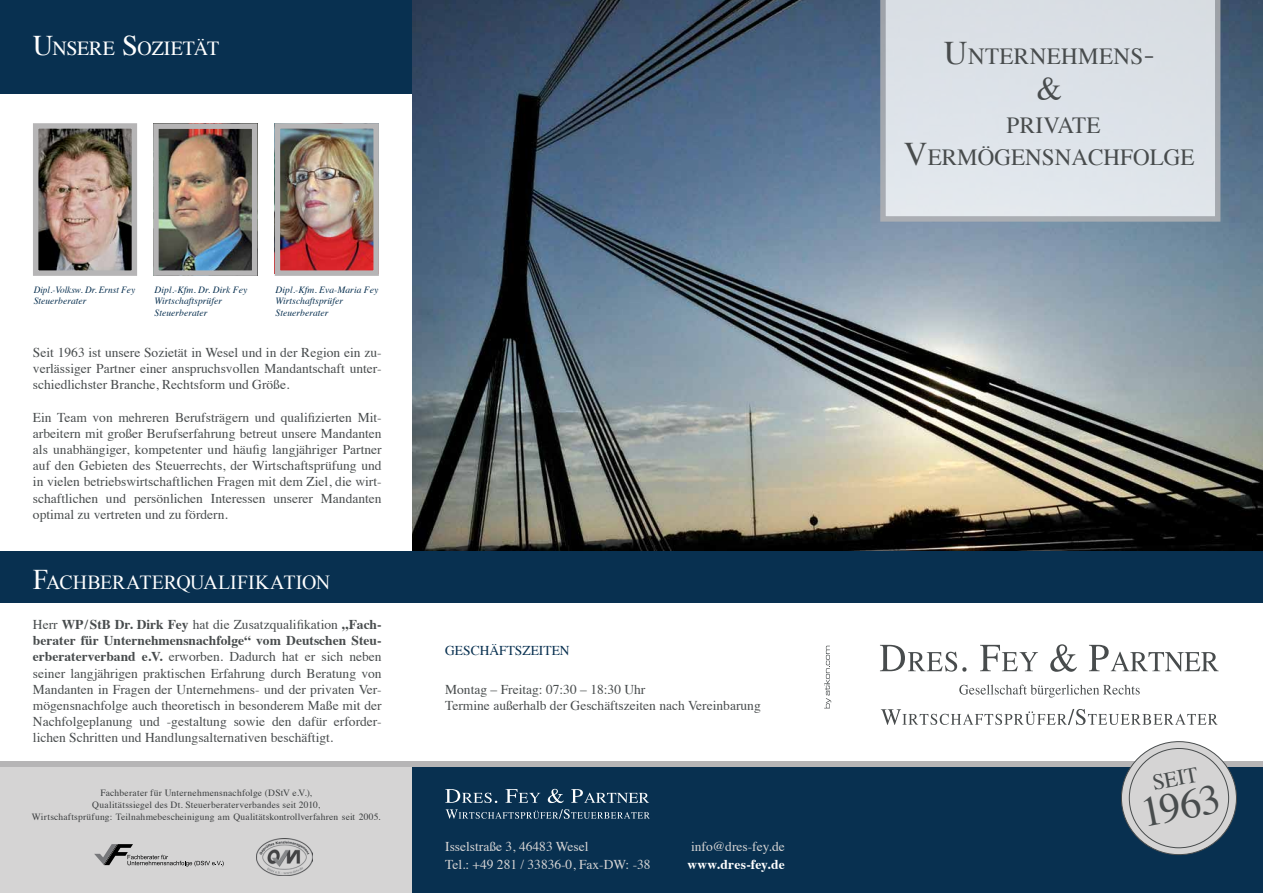
<style>
.page{position:relative;width:1263px;height:893px;background:#fff}
.page>*{position:absolute;margin:0;border:0;box-sizing:border-box;transform-origin:0 0}
.t1{font:42px "Times";color:#484c4d}
.t2{font:33px "Times";color:#484c4d}
.t3{font:23.1px/31.5px "Times";color:#484c4d;text-align:center}
.t4{font:21.9px "Times";color:#484c4d}
.t5{font:19.95px "Times New Roman";letter-spacing:-.01em;color:#fff}
.t6{font:19.95px "Times";letter-spacing:-.01em;color:#fff}
.t7{font:13.5px/16.2px "Times";color:#484c4d;text-align:justify}
.t8{font:13.5px/18px "Times";color:#d5d4d4}
.t9{font:700 13.5px "Times";letter-spacing:.02em;color:#fff}
.t10{font:13.5px "Times";color:#083050}
.t11{font:italic 9.6px/11.4px "Times";letter-spacing:.005em;color:#083050}
.t12{font:9.45px/12px "Times";letter-spacing:.025em;color:#484c4d;text-align:center}
.s1{font-size:28.5px}
.s2{font-weight:700}
.s3{font-size:33px}
</style>
<div class="page">
<div style="left:0;top:0;width:1263px;height:94px;background:#083050"></div>
<div style="left:0;top:764px;width:423px;height:129px;background:#d5d4d4"></div>
<img style="left:412px;top:0;width:851px;height:551px">
<div style="left:0;top:551px;width:1263px;height:51px;background:#083050"></div>
<svg style="left:824px;top:646px;width:7px;height:62px"></svg>
<div style="left:412px;top:764px;width:851px;height:129px;background:#083050"></div>
<div style="left:0;top:761px;width:1262px;height:6px;background:#b6b5b6"></div>
<div style="left:880px;top:0;width:340px;height:222px;background:#dce2e8"></div>
<svg style="left:881px;top:709px;width:337px;height:16px"></svg>
<svg style="left:880px;top:645px;width:86px;height:27px"></svg>
<svg style="left:980px;top:645px;width:58px;height:26px"></svg>
<svg style="left:1050px;top:644px;width:27px;height:28px"></svg>
<svg style="left:1089px;top:645px;width:130px;height:26px"></svg>
<svg style="left:959px;top:685px;width:181px;height:13px"></svg>
<svg style="left:445px;top:809px;width:205px;height:10px"></svg>
<svg style="left:445px;top:789px;width:52px;height:14px"></svg>
<svg style="left:505px;top:789px;width:35px;height:14px"></svg>
<svg style="left:548px;top:789px;width:16px;height:14px"></svg>
<svg style="left:571px;top:789px;width:78px;height:14px"></svg>
<img style="left:39px;top:129px;width:92px;height:141px">
<div style="left:33px;top:123px;width:104px;height:153px;border:5px solid #b6b5b6"></div>
<img style="left:159px;top:129px;width:92px;height:141px">
<div style="left:153px;top:123px;width:104px;height:153px;border:5px solid #b6b5b6"></div>
<img style="left:281px;top:129px;width:92px;height:141px">
<div style="left:275px;top:123px;width:104px;height:153px;border:5px solid #b6b5b6"></div>
<svg style="left:1121px;top:741px;width:116px;height:114px"></svg>
<img style="left:257px;top:838px;width:56px;height:37px">
<svg style="left:94px;top:844px;width:130px;height:22px"></svg>
<h3 class="t6" style="left:33px;top:30px;width:188px"><span class="s1">U</span>NSERE <span class="s1">S</span>OZIETÄT</h3>
<p class="t11" style="left:34px;top:283px;width:103px">Dipl.-Volksw. Dr. Ernst Fey<br>Steuerberater</p>
<p class="t11" style="left:155px;top:283px;width:94px">Dipl.-Kfm. Dr. Dirk Fey<br>Wirtschaftsprüfer<br>Steuerberater</p>
<p class="t11" style="left:276px;top:283px;width:104px">Dipl.-Kfm. Eva-Maria Fey<br>Wirtschaftsprüfer<br>Steuerberater</p>
<p class="t7" style="left:33px;top:343px;width:350px">Seit 1963 ist unsere Sozietät in Wesel und in der Region ein zu&shy;verlässiger Partner einer anspruchsvollen Mandantschaft unter&shy;schiedlichster Branche, Rechtsform und Größe.</p>
<p class="t7" style="left:33px;top:408px;width:350px">Ein Team von mehreren Berufsträgern und qualifizierten Mit&shy;arbeitern mit großer Berufserfahrung betreut unsere Mandanten als unabhängiger, kompetenter und häufig langjähriger Partner auf den Gebieten des Steuerrechts, der Wirtschaftsprüfung und in vielen betriebswirtschaftlichen Fragen mit dem Ziel, die wirt&shy;schaftlichen und persönlichen Interessen unserer Mandanten optimal zu vertreten und zu fördern.</p>
<h3 class="t5" style="left:33px;top:569px;width:299px"><span class="s1">F</span>ACHBERATERQUALIFIKATION</h3>
<p class="t7" style="left:33px;top:615px;width:350px">Herr <span class="s2">WP/StB Dr. Dirk Fey</span> hat die Zusatzqualifikation <span class="s2">„Fach&shy;berater für Unternehmensnachfolge“ vom Deutschen Steu&shy;erberaterverband e.V.</span> erworben. Dadurch hat er sich neben seiner langjährigen praktischen Erfahrung durch Beratung von Mandanten in Fragen der Unternehmens- und der privaten Ver&shy;mögensnachfolge auch theoretisch in besonderem Maße mit der Nachfolgeplanung und -gestaltung sowie den dafür erforder&shy;lichen Schritten und Handlungsalternativen beschäftigt.</p>
<p class="t12" style="left:32px;top:786px;width:350px">Fachberater für Unternehmensnachfolge (DStV e.V.),<br>Qualitätssiegel des Dt. Steuerberaterverbandes seit 2010,<br>Wirtschaftsprüfung: Teilnahmebescheinigung am Qualitätskontrollverfahren seit 2005.</p>
<p class="t10" style="left:445px;top:638px;width:126px">Geschäftszeiten</p>
<p class="t7" style="left:445px;top:680px;width:317px">Montag – Freitag: 07:30 – 18:30 Uhr<br>Termine außerhalb der Geschäftszeiten nach Vereinbarung</p>
<p class="t8" style="left:445px;top:837px;width:207px">Isselstraße 3, 46483 Wesel<br>Tel.: +49 281 / 33836-0, Fax-DW: -38</p>
<p class="t8" style="left:691px;top:837px;width:95px">info@dres-fey.de</p>
<p class="t9" style="left:687px;top:852px;width:99px">www.dres-fey.de</p>
<h3 class="t3" style="left:944px;top:39px;width:212px"><span class="s3">U</span>NTERNEHMENS<span class="s3">-</span></h3>
<h2 class="t2" style="left:1036px;top:58px;width:27px">&amp;</h2>
<h3 class="t3" style="left:904px;top:108px;width:292px">PRIVATE<br><span class="s3">V</span>ERMÖGENSNACHFOLGE</h3>
<h3 class="t4" style="left:1149px;top:763px;width:47px;rotate:-11deg">SE IT</h3>
<h1 class="t1" style="left:1134px;top:775px;width:81px;rotate:-11deg">1963</h1>
</div>
